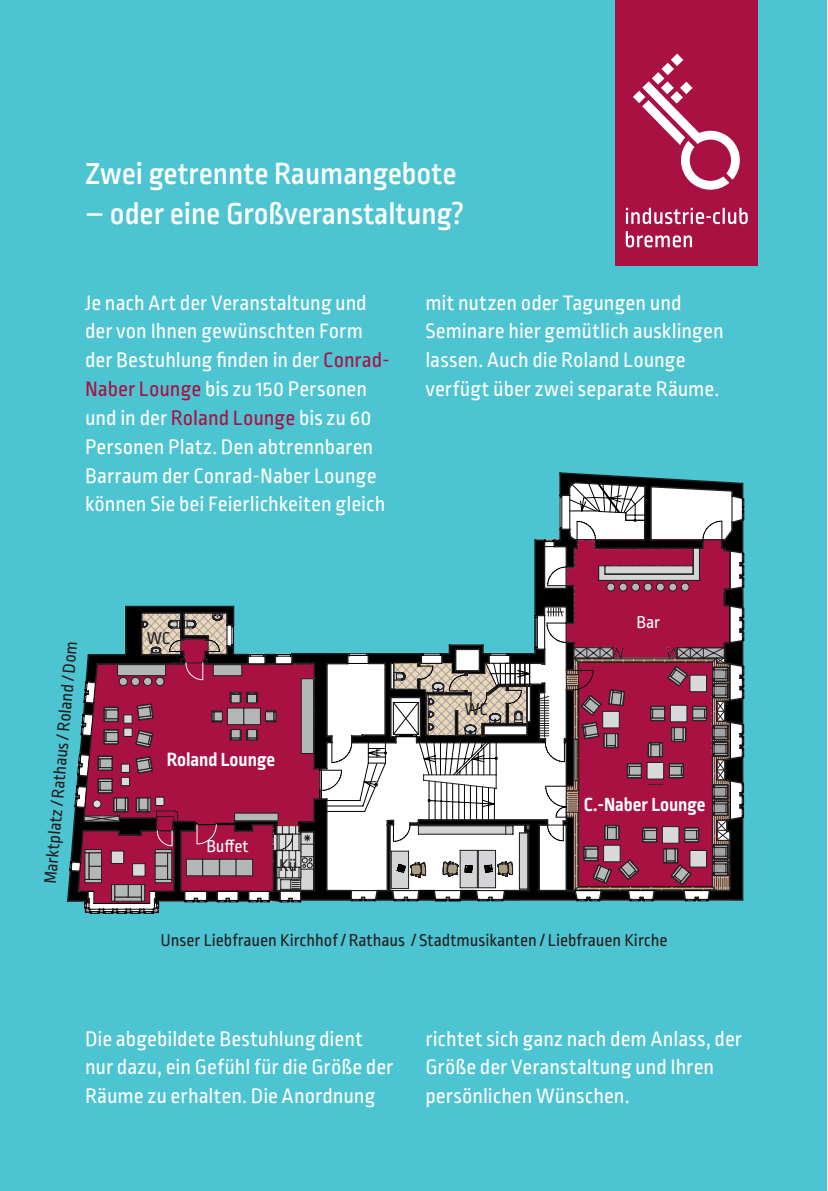
<style>
.page{position:relative;width:828px;height:1191px;background:#fff}
.page>*{position:absolute;margin:0;border:0;box-sizing:border-box;transform-origin:0 0}
.t1{font:500 32px "Ropa Sans Pro";color:#fff}
.t2{font:22px/28.8px "Ropa Sans Pro";color:#fff}
.t3{font:700 20px "Ropa Sans Pro";color:#fff}
.t4{font:18px "Ropa Sans Pro";color:#231f20}
.t5{font:18px "Ropa Sans Pro";color:#fff}
.s1{color:#a91143}
</style>
<div class="page">
<div style="left:0;top:0;width:826px;height:1191px;background:#4dc4d1"></div>
<svg style="left:67px;top:472px;width:677px;height:442px"></svg>
<div style="left:681px;top:583px;width:8px;height:8px;background:#b4b7b7;border-radius:50%"></div>
<div style="left:681px;top:583px;width:8px;height:8px;border:1px solid #231f20;border-radius:50%"></div>
<div style="left:669px;top:583px;width:7px;height:8px;background:#b4b7b7;border-radius:50%"></div>
<div style="left:668px;top:583px;width:9px;height:8px;border:1px solid #231f20;border-radius:50%"></div>
<div style="left:656px;top:583px;width:8px;height:8px;background:#b4b7b7;border-radius:50%"></div>
<div style="left:656px;top:583px;width:8px;height:8px;border:1px solid #231f20;border-radius:50%"></div>
<div style="left:644px;top:583px;width:8px;height:8px;background:#b4b7b7;border-radius:50%"></div>
<div style="left:644px;top:583px;width:8px;height:8px;border:1px solid #231f20;border-radius:50%"></div>
<div style="left:631px;top:583px;width:8px;height:8px;background:#b4b7b7;border-radius:50%"></div>
<div style="left:631px;top:583px;width:9px;height:8px;border:1px solid #231f20;border-radius:50%"></div>
<div style="left:619px;top:583px;width:8px;height:8px;background:#b4b7b7;border-radius:50%"></div>
<div style="left:619px;top:583px;width:8px;height:8px;border:1px solid #231f20;border-radius:50%"></div>
<div style="left:607px;top:583px;width:8px;height:8px;background:#b4b7b7;border-radius:50%"></div>
<div style="left:606px;top:583px;width:9px;height:8px;border:1px solid #231f20;border-radius:50%"></div>
<div style="left:615px;top:0;width:142px;height:266px;background:#a91143"></div>
<svg style="left:626px;top:208px;width:121px;height:39px"></svg>
<svg style="left:633px;top:54px;width:107px;height:136px"></svg>
<div style="left:640px;top:785px;width:48px;height:40px;background:#a91143"></div>
<h1 class="t1" style="left:85px;top:156px;width:373px">Zwei getrennte Raumangebote</h1>
<h1 class="t1" style="left:85px;top:196px;width:381px">– oder eine Großveranstaltung?</h1>
<p class="t2" style="left:85px;top:289px;width:306px">Je nach Art der Veranstaltung und der von Ihnen gewünschten Form der Bestuhlung finden in der <span class="s1">Conrad-Naber Lounge</span> bis zu 150 Personen und in der <span class="s1">Roland Lounge</span> bis zu 60<br>Personen Platz. Den abtrennbaren Barraum der Conrad-Naber Lounge können Sie bei Feierlichkeiten gleich</p>
<p class="t2" style="left:425px;top:289px;width:300px">mit nutzen oder Tagungen und<br>Seminare hier gemütlich ausklingen lassen. Auch die Roland Lounge verfügt über zwei separate Räume.</p>
<p class="t4" style="left:40px;top:883px;width:245px;rotate:-85deg">Marktplatz / Rathaus / Roland / Dom</p>
<p class="t4" style="left:147px;top:628px;width:25px">WC</p>
<p class="t3" style="left:167px;top:748px;width:110px">Roland Lounge</p>
<p class="t5" style="left:206px;top:836px;width:44px">Buffet</p>
<p class="t4" style="left:279px;top:855px;width:19px">Kü</p>
<p class="t4" style="left:464px;top:699px;width:25px">WC</p>
<p class="t5" style="left:636px;top:612px;width:25px">Bar</p>
<p class="t3" style="left:584px;top:793px;width:123px">C.-Naber Lounge</p>
<p class="t4" style="left:160px;top:930px;width:508px">Unser Liebfrauen Kirchhof / Rathaus / Stadtmusikanten / Liebfrauen Kirche</p>
<p class="t2" style="left:85px;top:1025px;width:310px">Die abgebildete Bestuhlung dient nur dazu, ein Gefühl für die Größe der<br>Räume zu erhalten. Die Anordnung</p>
<p class="t2" style="left:425px;top:1025px;width:318px">richtet sich ganz nach dem Anlass, der<br>Größe der Veranstaltung und Ihren persönlichen Wünschen.</p>
</div>
